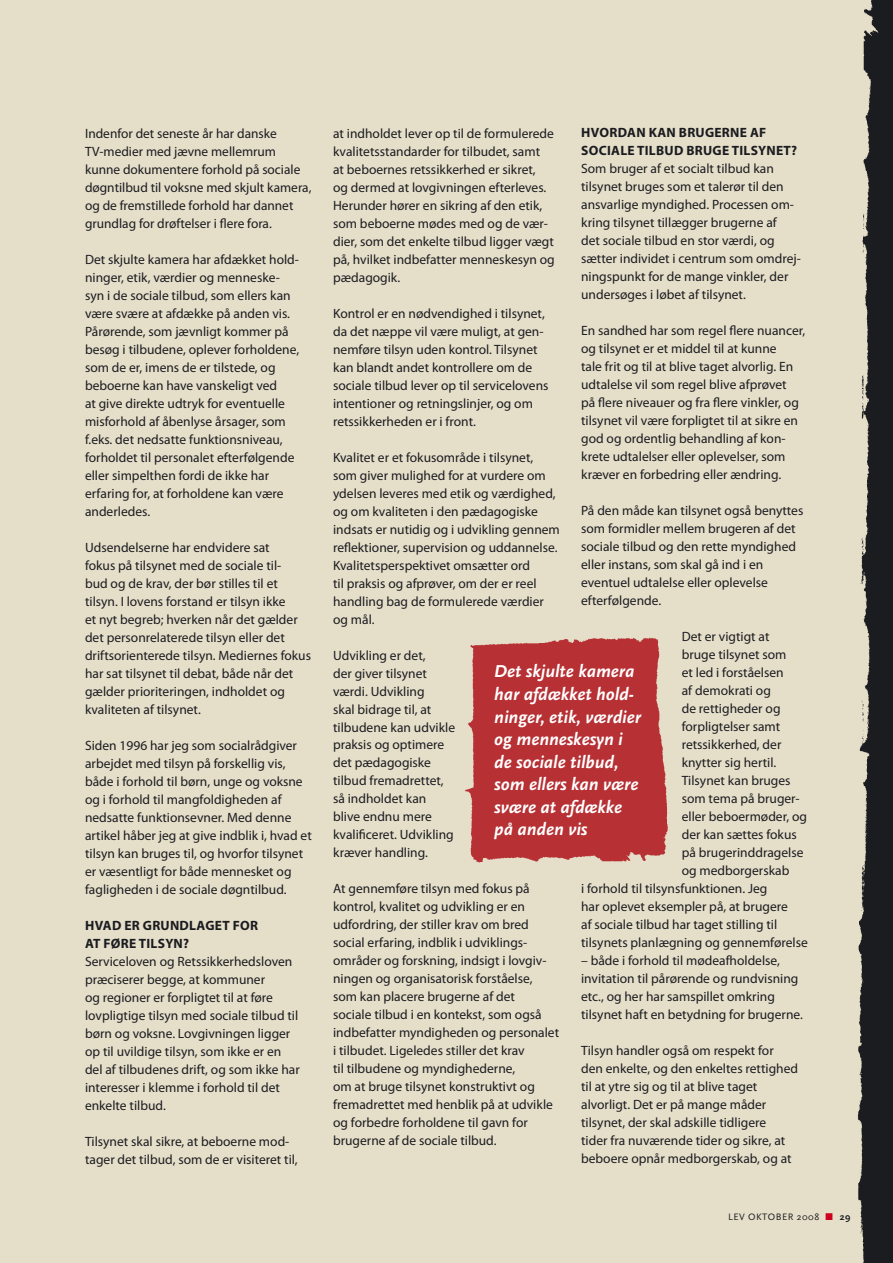
<style>
.page{position:relative;width:893px;height:1263px;background:#e5dec9}
.page>*{position:absolute;margin:0;border:0;box-sizing:border-box;transform-origin:0 0}
.t1{font:italic 700 18px/22.5px "Scala Sans";color:#fff}
.t2{font:13.5px/18px "Myriad Pro";color:#1b1c20}
.t3{font:700 13.5px/18px "Myriad Pro";letter-spacing:.02em;color:#1b1c20}
.t4{font:9.75px "Scala Sans";letter-spacing:.05em;color:#1b1c20}
.s1{color:#cd001f}
.s2{font-weight:700}
</style>
<div class="page">
<img style="left:857px;top:0;width:36px;height:1263px">
<img style="left:465px;top:637px;width:203px;height:226px">
<p class="t2" style="left:85px;top:124px;width:228px">Indenfor det seneste år har danske TV-medier med jævne mellemrum kunne dokumentere forhold på sociale døgntilbud til voksne med skjult kamera, og de fremstillede forhold har dannet grundlag for drøftelser i flere fora.</p>
<p class="t2" style="left:85px;top:250px;width:216px">Det skjulte kamera har afdækket hold&shy;ninger, etik, værdier og menneske&shy;syn i de sociale tilbud, som ellers kan være svære at afdække på anden vis.<br>Pårørende, som jævnligt kommer på besøg i tilbudene, oplever forholdene, som de er, imens de er tilstede, og beboerne kan have vanskeligt ved<br>at give direkte udtryk for eventuelle misforhold af åbenlyse årsager, som f.eks. det nedsatte funktionsniveau, forholdet til personalet efterfølgende eller simpelthen fordi de ikke har erfaring for, at forholdene kan være anderledes.</p>
<p class="t2" style="left:85px;top:538px;width:228px">Udsendelserne har endvidere sat<br>fokus på tilsynet med de sociale til-<br>bud og de krav, der bør stilles til et tilsyn. I lovens forstand er tilsyn ikke<br>et nyt begreb; hverken når det gælder det personrelaterede tilsyn eller det driftsorienterede tilsyn. Mediernes fokus har sat tilsynet til debat, både når det gælder prioriteringen, indholdet og kvaliteten af tilsynet.</p>
<p class="t2" style="left:85px;top:736px;width:228px">Siden 1996 har jeg som socialrådgiver arbejdet med tilsyn på forskellig vis, både i forhold til børn, unge og voksne og i forhold til mangfoldigheden af nedsatte funktionsevner. Med denne artikel håber jeg at give indblik i, hvad et tilsyn kan bruges til, og hvorfor tilsynet er væsentligt for både mennesket og fagligheden i de sociale døgntilbud.</p>
<p class="t3" style="left:85px;top:916px;width:174px">HVAD ER GRUNDLAGET FOR<br>AT FØRE TILSYN?</p>
<p class="t2" style="left:85px;top:952px;width:216px">Serviceloven og Retssikkerhedsloven præciserer begge, at kommuner<br>og regioner er forpligtet til at føre lovpligtige tilsyn med sociale tilbud til børn og voksne. Lovgivningen ligger op til uvildige tilsyn, som ikke er en del af tilbudenes drift, og som ikke har interesser i klemme i forhold til det enkelte tilbud.</p>
<p class="t2" style="left:85px;top:1132px;width:214px">Tilsynet skal sikre, at beboerne mod&shy;tager det tilbud, som de er visiteret til,</p>
<p class="t2" style="left:333px;top:124px;width:223px">at indholdet lever op til de formulerede kvalitetsstandarder for tilbudet, samt<br>at beboernes retssikkerhed er sikret,<br>og dermed at lovgivningen efterleves.<br>Herunder hører en sikring af den etik, som beboerne mødes med og de vær&shy;dier, som det enkelte tilbud ligger vægt på, hvilket indbefatter menneskesyn og pædagogik.</p>
<p class="t2" style="left:333px;top:304px;width:217px">Kontrol er en nødvendighed i tilsynet, da det næppe vil være muligt, at gen&shy;nemføre tilsyn uden kontrol. Tilsynet kan blandt andet kontrollere om de sociale tilbud lever op til servicelovens intentioner og retningslinjer, og om retssikkerheden er i front.</p>
<p class="t2" style="left:333px;top:448px;width:228px">Kvalitet er et fokusområde i tilsynet, som giver mulighed for at vurdere om ydelsen leveres med etik og værdighed, og om kvaliteten i den pædagogiske indsats er nutidig og i udvikling gennem reflektioner, supervision og uddannelse.<br>Kvalitetsperspektivet omsætter ord<br>til praksis og afprøver, om der er reel handling bag de formulerede værdier og mål.</p>
<p class="t2" style="left:333px;top:646px;width:124px">Udvikling er det,<br>der giver tilsynet værdi. Udvikling<br>skal bidrage til, at tilbudene kan udvikle praksis og optimere det pædagogiske tilbud fremadrettet, så indholdet kan blive endnu mere kvalificeret. Udvikling kræver handling.</p>
<p class="t2" style="left:333px;top:880px;width:228px">At gennemføre tilsyn med fokus på kontrol, kvalitet og udvikling er en udfordring, der stiller krav om bred social erfaring, indblik i udviklings&shy;områder og forskning, indsigt i lovgiv&shy;ningen og organisatorisk forståelse, som kan placere brugerne af det<br>sociale tilbud i en kontekst, som også indbefatter myndigheden og personalet i tilbudet. Ligeledes stiller det krav<br>til tilbudene og myndighederne,<br>om at bruge tilsynet konstruktivt og fremadrettet med henblik på at udvikle og forbedre forholdene til gavn for brugerne af de sociale tilbud.</p>
<p class="t3" style="left:581px;top:123px;width:217px">HVORDAN KAN BRUGERNE AF<br>SOCIALE TILBUD BRUGE TILSYNET?</p>
<p class="t2" style="left:581px;top:160px;width:220px">Som bruger af et socialt tilbud kan tilsynet bruges som et talerør til den ansvarlige myndighed. Processen om&shy;kring tilsynet tillægger brugerne af<br>det sociale tilbud en stor værdi, og sætter individet i centrum som omdrej&shy;ningspunkt for de mange vinkler, der undersøges i løbet af tilsynet.</p>
<p class="t2" style="left:581px;top:322px;width:226px">En sandhed har som regel flere nuancer, og tilsynet er et middel til at kunne<br>tale frit og til at blive taget alvorlig. En udtalelse vil som regel blive afprøvet<br>på flere niveauer og fra flere vinkler, og tilsynet vil være forpligtet til at sikre en god og ordentlig behandling af kon&shy;krete udtalelser eller oplevelser, som kræver en forbedring eller ændring.</p>
<p class="t2" style="left:581px;top:502px;width:224px">På den måde kan tilsynet også benyttes som formidler mellem brugeren af det sociale tilbud og den rette myndighed eller instans, som skal gå ind i en eventuel udtalelse eller oplevelse efterfølgende.</p>
<p class="t2" style="left:682px;top:627px;width:89px">Det er vigtigt at</p>
<p class="t2" style="left:682px;top:645px;width:106px">bruge tilsynet som</p>
<p class="t2" style="left:682px;top:663px;width:104px">et led i forståelsen</p>
<p class="t2" style="left:682px;top:681px;width:91px">af demokrati og</p>
<p class="t2" style="left:682px;top:699px;width:100px">de rettigheder og</p>
<p class="t2" style="left:682px;top:717px;width:100px">forpligtelser samt</p>
<p class="t2" style="left:682px;top:735px;width:101px">retssikkerhed, der</p>
<p class="t2" style="left:682px;top:753px;width:96px">knytter sig hertil.</p>
<p class="t2" style="left:682px;top:771px;width:110px">Tilsynet kan bruges</p>
<p class="t2" style="left:682px;top:789px;width:120px">som tema på bruger-</p>
<p class="t2" style="left:682px;top:807px;width:127px">eller beboermøder, og</p>
<p class="t2" style="left:682px;top:825px;width:117px">der kan sættes fokus</p>
<p class="t2" style="left:682px;top:843px;width:123px">på brugerinddragelse</p>
<p class="t2" style="left:682px;top:861px;width:109px">og medborgerskab</p>
<p class="t2" style="left:581px;top:879px;width:188px">i forhold til tilsynsfunktionen. Jeg</p>
<p class="t2" style="left:581px;top:897px;width:208px">har oplevet eksempler på, at brugere</p>
<p class="t2" style="left:581px;top:915px;width:198px">af sociale tilbud har taget stilling til</p>
<p class="t2" style="left:581px;top:933px;width:228px">tilsynets planlægning og gennemførelse</p>
<p class="t2" style="left:581px;top:951px;width:223px">– både i forhold til mødeafholdelse, invitation til pårørende og rundvisning etc., og her har samspillet omkring tilsynet haft en betydning for brugerne.</p>
<p class="t2" style="left:581px;top:1041px;width:218px">Tilsyn handler også om respekt for den enkelte, og den enkeltes rettighed til at ytre sig og til at blive taget alvorligt. Det er på mange måder tilsynet, der skal adskille tidligere<br>tider fra nuværende tider og sikre, at beboere opnår medborgerskab, og at</p>
<h1 class="t1" style="left:494px;top:661px;width:148px">Det skjulte kamera har afdækket hold&shy;ninger, etik, værdier og menneskesyn i de sociale tilbud, som ellers kan være svære at afdække på anden vis</h1>
<p class="t4" style="left:728px;top:1211px;width:7px">LEV</p>
<p class="t4" style="left:748px;top:1211px;width:104px">OKTOBER 2008 <span class="s1">■</span> <span class="s2">29</span></p>
</div>
